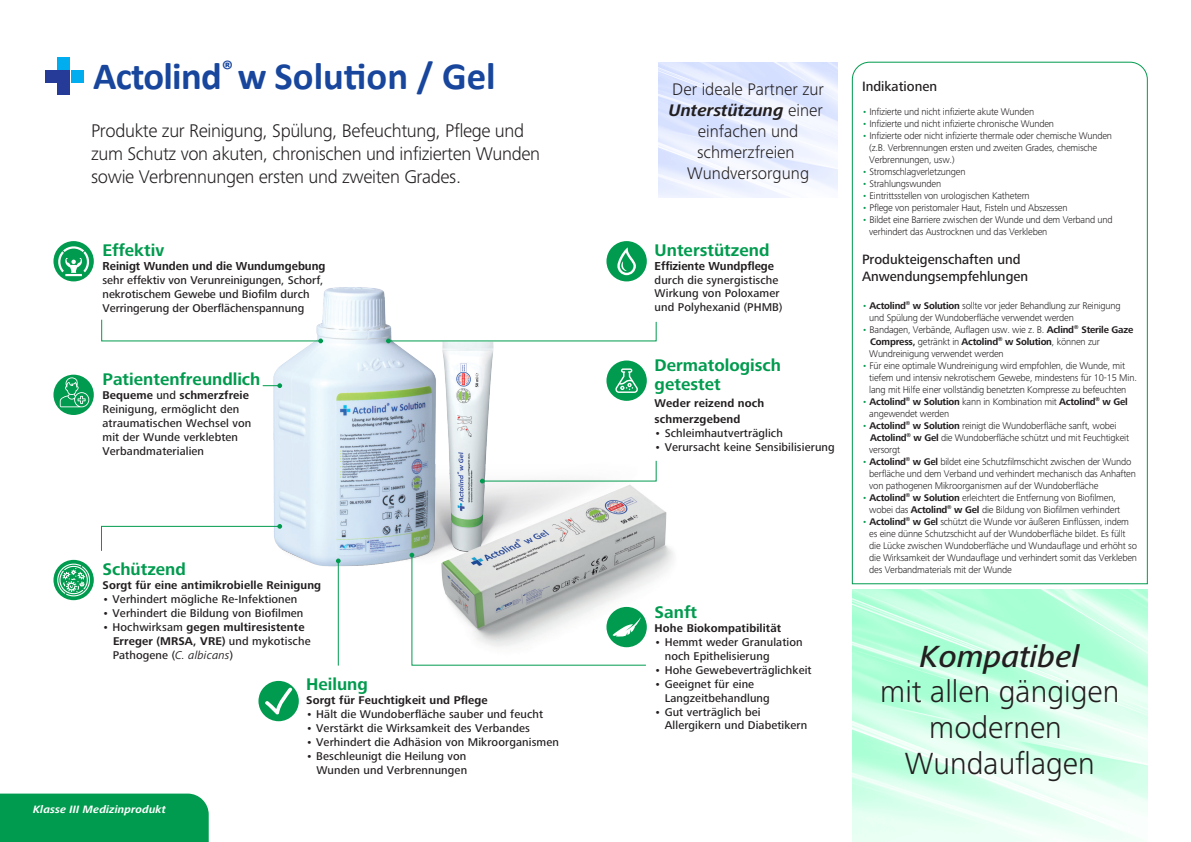
<style>
.page{position:relative;width:1191px;height:842px;background:#fff}
.page>*{position:absolute;margin:0;border:0;box-sizing:border-box;transform-origin:0 0}
.t1{font:700 38.6px "Calibri";letter-spacing:-.01em;color:#18469d}
.t2{font:300 31.7px/35.6px "Frutiger Next";color:#231f20;text-align:center}
.t3{font:italic 500 31.7px "Frutiger Next";color:#231f20}
.t4{font:300 19px/22.8px "Frutiger Next";letter-spacing:-.02em;color:#231f20}
.t5{font:700 17.5px/18.6px "Frutiger Next";color:#009b4e}
.t6{font:300 17.4px/20.8px "Frutiger Next";color:#231f20;text-align:center}
.t7{font:500 14px/16.8px "Frutiger Next";color:#231f20}
.t8{font:700 12px "Frutiger Next";color:#231f20}
.t9{font:500 11.6px/14px "Frutiger Next";letter-spacing:.01em;color:#231f20}
.t10{font:700 11.6px/14px "Frutiger Next";letter-spacing:.01em;color:#231f20}
.t11{font:italic 700 11px "Frutiger Next";letter-spacing:.01em;color:#fff}
.t12{font:300 10px/12px "Frutiger Next";letter-spacing:-.02em;color:#231f20}
.s1{font-weight:700}
.s2{font-weight:500}
.s3{font-weight:400;font-style:italic}
.s4{font-weight:700;font-style:italic}
.s5{color:#009b4e}
</style>
<div class="page">
<img style="left:658px;top:62px;width:180px;height:136px">
<div style="left:58px;top:57px;width:12px;height:12px;background:#00aeef"></div>
<div style="left:71px;top:70px;width:12px;height:13px;background:#00aeef"></div>
<div style="left:46px;top:70px;width:24px;height:13px;background:#253b97"></div>
<div style="left:58px;top:82px;width:12px;height:13px;background:#253b97"></div>
<svg style="left:852px;top:62px;width:295px;height:522px"></svg>
<img style="left:852px;top:589px;width:295px;height:253px">
<div style="left:0;top:793px;width:209px;height:49px;background:#009b4e"></div>
<img style="left:262px;top:241px;width:412px;height:425px">
<svg style="left:101px;top:319px;width:222px;height:24px"></svg>
<svg style="left:263px;top:383px;width:19px;height:5px"></svg>
<svg style="left:480px;top:460px;width:177px;height:23px"></svg>
<svg style="left:101px;top:524px;width:181px;height:27px"></svg>
<hr style="left:338px;top:561px;width:1px;height:105px;background:#009b4e">
<svg style="left:336px;top:558px;width:5px;height:5px"></svg>
<svg style="left:386px;top:321px;width:271px;height:22px"></svg>
<svg style="left:53px;top:241px;width:41px;height:40px"></svg>
<svg style="left:57px;top:245px;width:33px;height:31px"></svg>
<svg style="left:53px;top:375px;width:41px;height:40px"></svg>
<svg style="left:60px;top:377px;width:29px;height:30px"></svg>
<div style="left:606px;top:241px;width:41px;height:40px;background:#009b4e;border-radius:50%"></div>
<svg style="left:617px;top:247px;width:19px;height:28px"></svg>
<svg style="left:53px;top:560px;width:41px;height:40px"></svg>
<svg style="left:56px;top:564px;width:35px;height:33px"></svg>
<div style="left:606px;top:360px;width:41px;height:41px;background:#009b4e;border-radius:50%"></div>
<svg style="left:615px;top:368px;width:23px;height:25px"></svg>
<svg style="left:409px;top:553px;width:237px;height:113px"></svg>
<div style="left:258px;top:681px;width:41px;height:40px;background:#009b4e;border-radius:50%"></div>
<svg style="left:265px;top:687px;width:28px;height:28px"></svg>
<h1 class="t1" style="left:93px;top:52px;width:404px">Actolind<sup>®</sup> w Solution / Gel</h1>
<h3 class="t4" style="left:91px;top:120px;width:450px">Produkte zur Reinigung, Spülung, Befeuchtung, Pflege und zum Schutz von akuten, chronischen und infizierten Wunden sowie Verbrennungen ersten und zweiten Grades.</h3>
<h3 class="t5" style="left:102px;top:241px;width:63px">Effektiv</h3>
<p class="t8" style="left:102px;top:259px;width:224px">Reinigt Wunden und die Wundumgebung</p>
<p class="t9" style="left:102px;top:273px;width:222px">sehr effektiv von Verunreinigungen, Schorf, nekrotischem Gewebe und Biofilm durch<br>Verringerung der Oberflächenspannung</p>
<h3 class="t5" style="left:102px;top:370px;width:159px">Patientenfreundlich</h3>
<p class="t9" style="left:102px;top:388px;width:150px"><span class="s1">Bequeme</span> und <span class="s1">schmerzfreie<br></span>Reinigung, ermöglicht den atraumatischen Wechsel von mit der Wunde verklebten<br>Verbandmaterialien</p>
<h3 class="t5" style="left:102px;top:560px;width:85px">Schützend</h3>
<p class="t10" style="left:102px;top:578px;width:220px">Sorgt für eine antimikrobielle Reinigung</p>
<p class="t9" style="left:102px;top:592px;width:196px">• Verhindert mögliche Re-Infektionen</p>
<p class="t9" style="left:102px;top:606px;width:202px">• Verhindert die Bildung von Biofilmen</p>
<p class="t10" style="left:113px;top:620px;width:199px;text-indent:-10px"><span class="s2">• Hochwirksam</span> gegen multiresistente<br>Erreger (MRSA, VRE) <span class="s2">und mykotische<br>Pathogene (</span><span class="s3">C. albicans</span><span class="s2">)</span></p>
<h3 class="t5" style="left:306px;top:675px;width:63px">Heilung</h3>
<p class="t10" style="left:306px;top:693px;width:183px">Sorgt für Feuchtigkeit und Pflege</p>
<p class="t9" style="left:306px;top:707px;width:238px">• Hält die Wundoberfläche sauber und feucht</p>
<p class="t9" style="left:306px;top:721px;width:225px">• Verstärkt die Wirksamkeit des Verbandes</p>
<p class="t9" style="left:306px;top:735px;width:254px">• Verhindert die Adhäsion von Mikroorganismen</p>
<p class="t9" style="left:306px;top:749px;width:162px;text-align:right">• Beschleunigt die Heilung von<br>Wunden und Verbrennungen</p>
<p class="t11" style="left:33px;top:803px;width:134px">Klasse III Medizinprodukt</p>
<h3 class="t6" style="left:669px;top:79px;width:157px">Der ideale Partner zur<br><span class="s4">Unterstützung</span> einer einfachen und schmerzfreien<br>Wundversorgung</h3>
<h3 class="t5" style="left:654px;top:240px;width:116px">Unterstützend</h3>
<p class="t8" style="left:654px;top:259px;width:121px">Effiziente Wundpflege</p>
<p class="t9" style="left:654px;top:273px;width:129px">durch die synergistische<br>Wirkung von Poloxamer und Polyhexanid (PHMB)</p>
<h3 class="t5" style="left:654px;top:356px;width:128px">Dermatologisch getestet</h3>
<p class="t10" style="left:654px;top:394px;width:111px;line-height:16.7px">Weder reizend noch schmerzgebend</p>
<p class="t9" style="left:654px;top:426px;width:130px">• Schleimhautverträglich</p>
<p class="t9" style="left:654px;top:440px;width:182px">• Verursacht keine Sensibilisierung</p>
<h3 class="t5" style="left:654px;top:603px;width:44px">Sanft</h3>
<p class="t10" style="left:654px;top:621px;width:128px">Hohe Biokompatibilität</p>
<p class="t9" style="left:665px;top:635px;width:139px;text-indent:-10px">• Hemmt weder Granulation noch Epithelisierung</p>
<p class="t9" style="left:654px;top:663px;width:158px">• Hohe Gewebeverträglichkeit</p>
<p class="t9" style="left:665px;top:677px;width:106px;text-indent:-10px">• Geeignet für eine<br>Langzeitbehandlung</p>
<p class="t9" style="left:665px;top:705px;width:144px;text-indent:-10px">• Gut verträglich bei<br>Allergikern und Diabetikern</p>
<h3 class="t7" style="left:862px;top:78px;width:77px">Indikationen</h3>
<p class="t12" style="left:862px;top:106px;width:174px"><span class="s5">•</span> Infizierte und nicht infizierte akute Wunden</p>
<p class="t12" style="left:862px;top:118px;width:194px"><span class="s5">•</span> Infizierte und nicht infizierte chronische Wunden</p>
<p class="t12" style="left:869px;top:130px;width:244px;text-indent:-7px"><span class="s5">•</span> Infizierte oder nicht infizierte thermale oder chemische Wunden (z.B. Verbrennungen ersten und zweiten Grades, chemische<br>Verbrennungen, usw.)</p>
<p class="t12" style="left:862px;top:166px;width:105px"><span class="s5">•</span> Stromschlagverletzungen</p>
<p class="t12" style="left:862px;top:178px;width:81px"><span class="s5">•</span> Strahlungswunden</p>
<p class="t12" style="left:862px;top:190px;width:169px"><span class="s5">•</span> Eintrittsstellen von urologischen Kathetern</p>
<p class="t12" style="left:862px;top:202px;width:207px"><span class="s5">•</span> Pflege von peristomaler Haut, Fisteln und Abszessen</p>
<p class="t12" style="left:869px;top:214px;width:245px;text-indent:-7px"><span class="s5">•</span> Bildet eine Barriere zwischen der Wunde und dem Verband und verhindert das Austrocknen und das Verkleben</p>
<h3 class="t7" style="left:862px;top:251px;width:168px">Produkteigenschaften und<br>Anwendungsempfehlungen</h3>
<p class="t12" style="left:869px;top:299px;width:253px;text-indent:-7px"><span class="s5">•</span> <span class="s1">Actolind</span><sup>®</sup> <span class="s1">w Solution</span> sollte vor jeder Behandlung zur Reinigung und Spülung der Wundoberfläche verwendet werden</p>
<p class="t12" style="left:869px;top:323px;width:265px;text-indent:-7px"><span class="s5">•</span> Bandagen, Verbände, Auflagen usw. wie z. B. <span class="s1">Aclind</span><sup>®</sup> <span class="s1">Sterile Gaze<br>Compress,</span> getränkt in <span class="s1">Actolind</span><sup>®</sup> <span class="s1">w Solution</span>, können zur<br>Wundreinigung verwendet werden</p>
<p class="t12" style="left:869px;top:359px;width:269px;text-indent:-7px"><span class="s5">•</span> Für eine optimale Wundreinigung wird empfohlen, die Wunde, mit tiefem und intensiv nekrotischem Gewebe, mindestens für 10-15 Min. lang mit Hilfe einer vollständig benetzten Kompresse zu befeuchten</p>
<p class="t12" style="left:869px;top:395px;width:260px;text-indent:-7px"><span class="s5">•</span> <span class="s1">Actolind</span><sup>®</sup> <span class="s1">w Solution</span> kann in Kombination mit <span class="s1">Actolind</span><sup>®</sup> <span class="s1">w Gel </span>angewendet werden</p>
<p class="t12" style="left:869px;top:419px;width:261px;text-indent:-7px"><span class="s5">•</span> <span class="s1">Actolind</span><sup>®</sup> <span class="s1">w Solution</span> reinigt die Wundoberfläche sanft, wobei<br><span class="s1">Actolind</span><sup>®</sup> <span class="s1">w Gel</span> die Wundoberfläche schützt und mit Feuchtigkeit versorgt</p>
<p class="t12" style="left:869px;top:455px;width:268px;text-indent:-7px"><span class="s5">•</span> <span class="s1">Actolind</span><sup>®</sup> <span class="s1">w Gel</span> bildet eine Schutzfilmschicht zwischen der Wundo berfläche und dem Verband und verhindert mechanisch das Anhaften von pathogenen Mikroorganismen auf der Wundoberfläche</p>
<p class="t12" style="left:869px;top:491px;width:252px;text-indent:-7px"><span class="s5">•</span> <span class="s1">Actolind</span><sup>®</sup> <span class="s1">w Solution</span> erleichtert die Entfernung von Biofilmen, wobei das <span class="s1">Actolind</span><sup>®</sup> <span class="s1">w Gel</span> die Bildung von Biofilmen verhindert</p>
<p class="t12" style="left:869px;top:515px;width:269px;text-indent:-7px"><span class="s5">•</span> <span class="s1">Actolind</span><sup>®</sup> <span class="s1">w Gel</span> schützt die Wunde vor äußeren Einflüssen, indem es eine dünne Schutzschicht auf der Wundoberfläche bildet. Es füllt die Lücke zwischen Wundoberfläche und Wundauflage und erhöht so die Wirksamkeit der Wundauflage und verhindert somit das Verkleben des Verbandmaterials mit der Wunde</p>
<h2 class="t3" style="left:920px;top:638px;width:161px">Kompatibel</h2>
<h2 class="t2" style="left:880px;top:674px;width:241px">mit allen gängigen modernen<br>Wundauflagen</h2>
</div>
